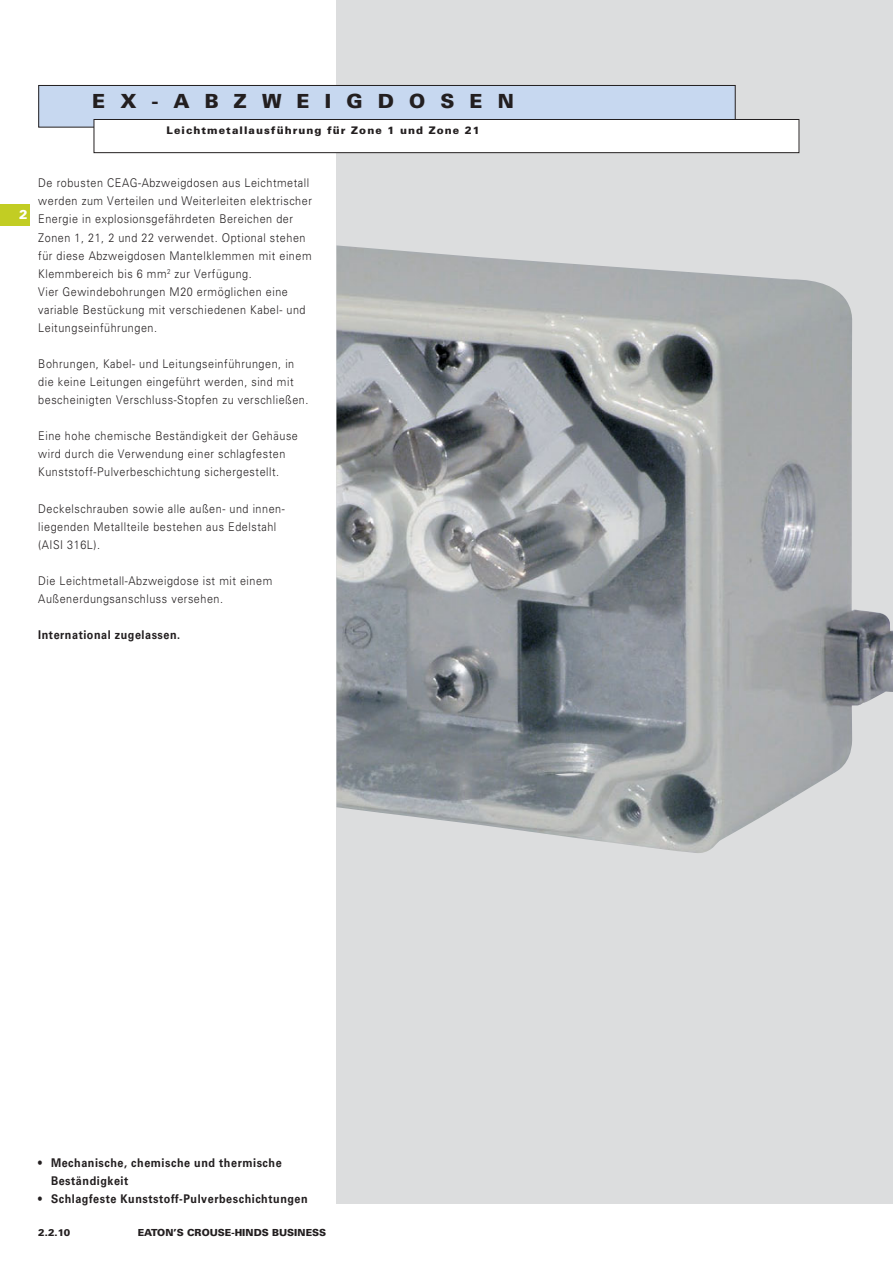
<style>
.page{position:relative;width:893px;height:1263px;background:#fff}
.page>*{position:absolute;margin:0;border:0;box-sizing:border-box;transform-origin:0 0}
.t1{font:900 19.5px "Univers LT Pro 75";letter-spacing:.775em;color:#231f20}
.t2{font:900 12.75px "Univers LT Pro 75";color:#fff}
.t3{font:300 12px/18px "Univers LT Pro 45";letter-spacing:.05em;color:#231f20;scale:.9 1}
.t4{font:700 12px/18px "Univers LT Pro 65";letter-spacing:.05em;color:#231f20;scale:.9 1}
.t5{font:900 10.5px "Univers LT Pro 75";letter-spacing:.1em;color:#231f20}
.t6{font:900 9.75px "Univers LT Pro 75";color:#231f20}
</style>
<div class="page">
<div style="left:0;top:204px;width:30px;height:21px;background:#c2cd23"></div>
<div style="left:336px;top:0;width:557px;height:1203px;background:#dcddde"></div>
<div style="left:39px;top:85px;width:696px;height:42px;background:#c7d8f0"></div>
<div style="left:38px;top:85px;width:698px;height:43px;border:1px solid #231f20"></div>
<div style="left:94px;top:119px;width:705px;height:34px;background:#fff"></div>
<div style="left:94px;top:119px;width:705px;height:34px;border:1px solid #231f20"></div>
<img style="left:336px;top:245px;width:557px;height:608px">
<h1 class="t1" style="left:92px;top:92px;width:423px">EX-ABZWEIGDOSEN</h1>
<p class="t5" style="left:167px;top:125px;width:315px">Leichtmetallausführung für Zone 1 und Zone 21</p>
<p class="t2" style="left:19px;top:209px;width:10px">2</p>
<p class="t3" style="left:38px;top:175px;width:306px">De robusten CEAG-Abzweigdosen aus Leichtmetall werden zum Verteilen und Weiterleiten elektrischer Energie in explosionsgefährdeten Bereichen der Zonen 1, 21, 2 und 22 verwendet. Optional stehen für diese Abzweigdosen Mantelklemmen mit einem Klemmbereich bis 6 mm<sup>2</sup> zur Verfügung.<br>Vier Gewindebohrungen M20 ermöglichen eine variable Bestückung mit verschiedenen Kabel- und Leitungseinführungen.</p>
<p class="t3" style="left:38px;top:356px;width:302px">Bohrungen, Kabel- und Leitungseinführungen, in die keine Leitungen eingeführt werden, sind mit bescheinigten Verschluss-Stopfen zu verschließen.</p>
<p class="t3" style="left:38px;top:428px;width:290px">Eine hohe chemische Beständigkeit der Gehäuse wird durch die Verwendung einer schlagfesten<br>Kunststoff-Pulverbeschichtung sichergestellt.</p>
<p class="t3" style="left:38px;top:501px;width:275px">Deckelschrauben sowie alle außen- und innen&shy;liegenden Metallteile bestehen aus Edelstahl (AISI 316L).</p>
<p class="t3" style="left:38px;top:573px;width:261px">Die Leichtmetall-Abzweigdose ist mit einem<br>Außenerdungsanschluss versehen.</p>
<p class="t4" style="left:38px;top:627px;width:159px">International zugelassen.</p>
<p class="t4" style="left:51px;top:1155px;width:258px;text-indent:-13px">• Mechanische, chemische und thermische<br>Beständigkeit</p>
<p class="t4" style="left:38px;top:1192px;width:301px">• Schlagfeste Kunststoff-Pulverbeschichtungen</p>
<p class="t6" style="left:38px;top:1228px;width:33px">2.2.10</p>
<p class="t6" style="left:138px;top:1228px;width:190px">EATON’S CROUSE-HINDS BUSINESS</p>
</div>
